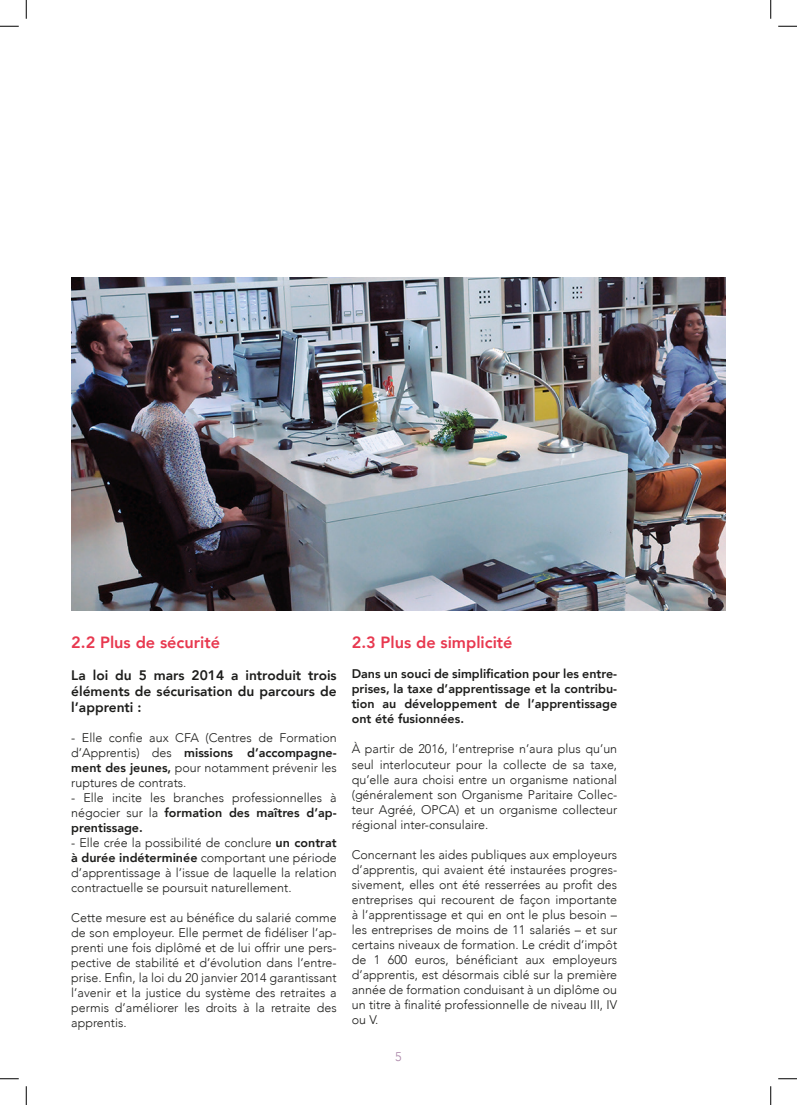
<style>
.page{position:relative;width:797px;height:1105px;background:#fff}
.page>*{position:absolute;margin:0;border:0;box-sizing:border-box;transform-origin:0 0}
.t1{font:800 16.25px "Avenir";color:#e8384f}
.t2{font:800 13.75px/16.2px "Avenir";color:#1d1d1b;text-align:justify}
.t3{font:300 12.5px/15px "Avenir";color:#1d1d1b;text-align:justify}
.t4{font:800 12.5px/15px "Avenir";color:#1d1d1b;text-align:justify}
.t5{font:300 12.5px "Avenir";color:#ab86a8}
.s1{font-weight:800}
</style>
<div class="page">
<img style="left:71px;top:277px;width:654px;height:334px">
<svg style="left:0;top:25px;width:19px;height:2px"></svg>
<svg style="left:778px;top:25px;width:19px;height:2px"></svg>
<svg style="left:0;top:1078px;width:19px;height:1px"></svg>
<svg style="left:778px;top:1078px;width:19px;height:1px"></svg>
<svg style="left:25px;top:0;width:2px;height:19px"></svg>
<svg style="left:25px;top:1086px;width:2px;height:19px"></svg>
<svg style="left:770px;top:0;width:1px;height:19px"></svg>
<svg style="left:770px;top:1086px;width:1px;height:19px"></svg>
<h1 class="t1" style="left:71px;top:630px;width:150px">2.2 Plus de sécurité</h1>
<p class="t2" style="left:71px;top:667px;width:267px">La loi du 5 mars 2014 a introduit trois éléments de sécurisation du parcours de l’apprenti :</p>
<p class="t3" style="left:71px;top:730px;width:267px">- Elle confie aux CFA (Centres de Formation d’Apprentis) des <span class="s1">missions d’accompagne&shy;ment des jeunes,</span> pour notamment prévenir les ruptures de contrats.</p>
<p class="t3" style="left:71px;top:790px;width:267px">- Elle incite les branches professionnelles à négocier sur la <span class="s1">formation des maîtres d’ap&shy;prentissage.</span></p>
<p class="t3" style="left:71px;top:835px;width:267px">- Elle crée la possibilité de conclure <span class="s1">un contrat à durée indéterminée</span> comportant une période d’apprentissage à l’issue de laquelle la relation contractuelle se poursuit naturellement.</p>
<p class="t3" style="left:71px;top:910px;width:267px">Cette mesure est au bénéfice du salarié comme de son employeur. Elle permet de fidéliser l’ap&shy;prenti une fois diplômé et de lui offrir une pers&shy;pective de stabilité et d’évolution dans l’entre&shy;prise. Enfin, la loi du 20 janvier 2014 garantissant l’avenir et la justice du système des retraites a permis d’améliorer les droits à la retraite des apprentis.</p>
<h1 class="t1" style="left:352px;top:630px;width:162px">2.3 Plus de simplicité</h1>
<p class="t4" style="left:352px;top:667px;width:267px">Dans un souci de simplification pour les entre&shy;prises, la taxe d’apprentissage et la contribu&shy;tion au développement de l’apprentissage ont été fusionnées.</p>
<p class="t3" style="left:352px;top:742px;width:267px">À partir de 2016, l’entreprise n’aura plus qu’un seul interlocuteur pour la collecte de sa taxe, qu’elle aura choisi entre un organisme national (généralement son Organisme Paritaire Collec&shy;teur Agréé, OPCA) et un organisme collecteur régional inter-consulaire.</p>
<p class="t3" style="left:352px;top:847px;width:267px">Concernant les aides publiques aux employeurs d’apprentis, qui avaient été instaurées progres&shy;sivement, elles ont été resserrées au profit des entreprises qui recourent de façon importante à l’apprentissage et qui en ont le plus besoin – les entreprises de moins de 11 salariés – et sur certains niveaux de formation. Le crédit d’impôt de 1 600 euros, bénéficiant aux employeurs d’apprentis, est désormais ciblé sur la première année de formation conduisant à un diplôme ou un titre à finalité professionnelle de niveau III, IV ou V.</p>
<p class="t5" style="left:395px;top:1049px;width:8px">5</p>
</div>
